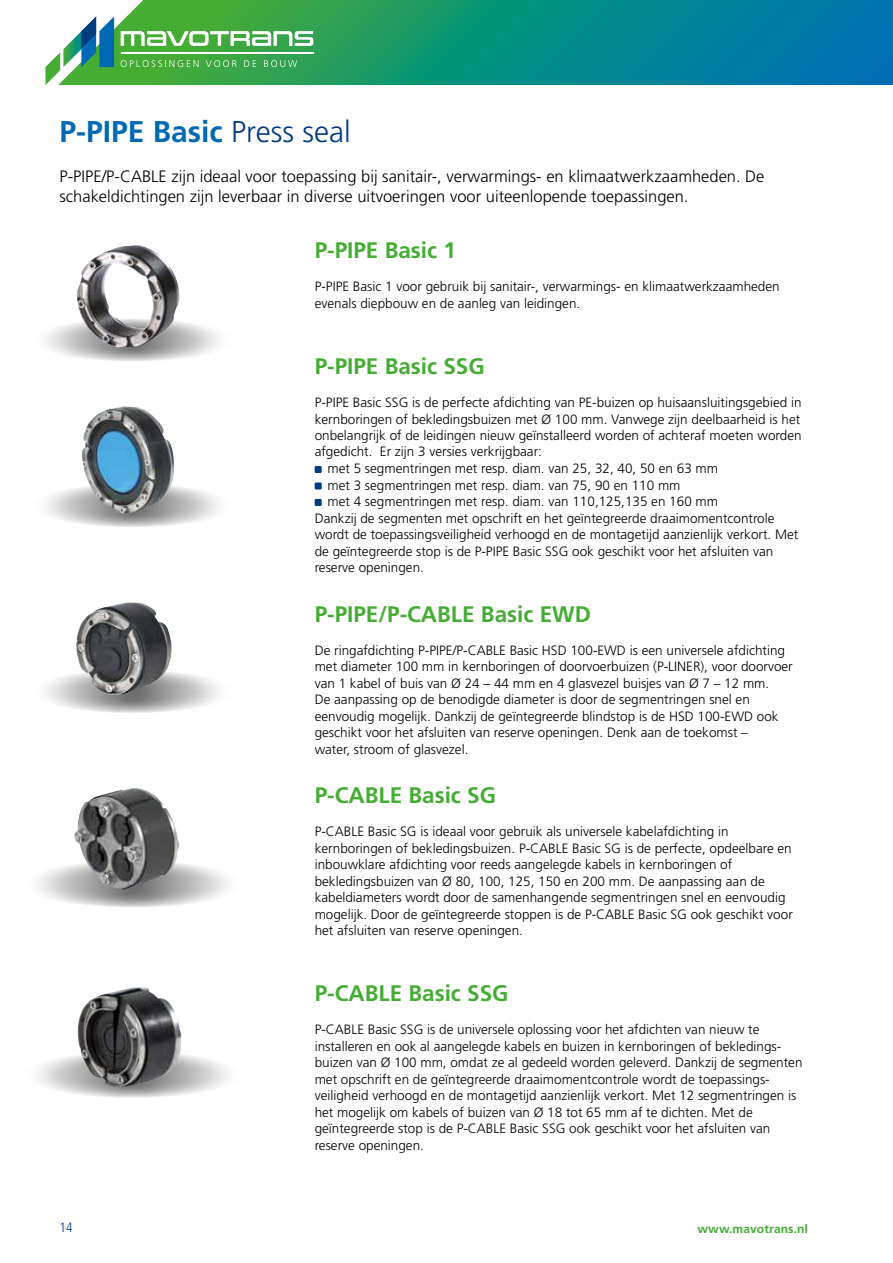
<style>
.page{position:relative;width:893px;height:1263px;background:#fff}
.page>*{position:absolute;margin:0;border:0;box-sizing:border-box;transform-origin:0 0}
.t1{font:700 30px "Frutiger LT Std";color:#0069b4}
.t2{font:700 22.5px "Frutiger LT Std";color:#45ac34}
.t3{font:300 16.5px/19.5px "Frutiger LT Std";color:#000}
.t4{font:300 13.5px/16.5px "Frutiger LT Std";color:#000}
.t5{font:300 condensed 13.5px "Frutiger LT Std";color:#023b7e}
.t6{font:700 12px "Frutiger LT Std";letter-spacing:.01em;color:#45ac34}
.s1{font-weight:300;color:#023b7e}
</style>
<div class="page">
<svg style="left:114px;top:0;width:779px;height:85px;background:#138f7b"></svg>
<svg style="left:45px;top:16px;width:69px;height:69px"></svg>
<svg style="left:121px;top:31px;width:192px;height:15px"></svg>
<hr style="left:121px;top:52px;width:192px;height:2px;background:#fff">
<svg style="left:121px;top:60px;width:77px;height:7px"></svg>
<svg style="left:206px;top:60px;width:31px;height:7px"></svg>
<svg style="left:244px;top:60px;width:12px;height:7px"></svg>
<svg style="left:264px;top:60px;width:33px;height:7px"></svg>
<svg style="left:31px;top:319px;width:203px;height:42px"></svg>
<svg style="left:31px;top:484px;width:203px;height:43px"></svg>
<svg style="left:31px;top:670px;width:203px;height:43px"></svg>
<svg style="left:23px;top:861px;width:219px;height:46px"></svg>
<svg style="left:23px;top:1052px;width:219px;height:46px"></svg>
<img style="left:76px;top:602px;width:96px;height:93px">
<img style="left:82px;top:406px;width:92px;height:108px">
<img style="left:74px;top:788px;width:106px;height:101px">
<img style="left:78px;top:987px;width:104px;height:100px">
<img style="left:76px;top:245px;width:104px;height:103px">
<div style="left:315px;top:466px;width:7px;height:7px;background:#023b7e"></div>
<div style="left:315px;top:482px;width:7px;height:7px;background:#023b7e"></div>
<div style="left:315px;top:499px;width:7px;height:7px;background:#023b7e"></div>
<h1 class="t1" style="left:60px;top:114px;width:293px">P-PIPE Basic <span class="s1">Press seal</span></h1>
<p class="t3" style="left:60px;top:167px;width:706px">P-PIPE/P-CABLE zijn ideaal voor toepassing bij sanitair-, verwarmings- en klimaatwerkzaamheden. De schakeldichtingen zijn leverbaar in diverse uitvoeringen voor uiteenlopende toepassingen.</p>
<h2 class="t2" style="left:315px;top:237px;width:143px">P-PIPE Basic 1</h2>
<p class="t4" style="left:315px;top:279px;width:467px">P-PIPE Basic 1 voor gebruik bij sanitair-, verwarmings- en klimaatwerkzaamheden evenals diepbouw en de aanleg van leidingen.</p>
<h2 class="t2" style="left:315px;top:353px;width:172px">P-PIPE Basic SSG</h2>
<p class="t4" style="left:315px;top:394px;width:488px">P-PIPE Basic SSG is de perfecte afdichting van PE-buizen op huisaansluitingsgebied in</p>
<p class="t4" style="left:315px;top:411px;width:487px">kernboringen of bekledingsbuizen met Ø 100 mm. Vanwege zijn deelbaarheid is het</p>
<p class="t4" style="left:315px;top:427px;width:488px">onbelangrijk of de leidingen nieuw geïnstalleerd worden of achteraf moeten worden</p>
<p class="t4" style="left:315px;top:444px;width:229px">afgedicht. Er zijn 3 versies verkrijgbaar:</p>
<p class="t4" style="left:327px;top:460px;width:392px">met 5 segmentringen met resp. diam. van 25, 32, 40, 50 en 63 mm</p>
<p class="t4" style="left:327px;top:477px;width:355px">met 3 segmentringen met resp. diam. van 75, 90 en 110 mm</p>
<p class="t4" style="left:327px;top:493px;width:392px">met 4 segmentringen met resp. diam. van 110,125,135 en 160 mm</p>
<p class="t4" style="left:315px;top:510px;width:461px">Dankzij de segmenten met opschrift en het geïntegreerde draaimomentcontrole</p>
<p class="t4" style="left:315px;top:526px;width:485px">wordt de toepassingsveiligheid verhoogd en de montagetijd aanzienlijk verkort. Met</p>
<p class="t4" style="left:315px;top:543px;width:460px">de geïntegreerde stop is de P-PIPE Basic SSG ook geschikt voor het afsluiten van</p>
<p class="t4" style="left:315px;top:559px;width:111px">reserve openingen.</p>
<h2 class="t2" style="left:315px;top:600px;width:278px">P-PIPE/P-CABLE Basic EWD</h2>
<p class="t4" style="left:315px;top:642px;width:480px">De ringafdichting P-PIPE/P-CABLE Basic HSD 100-EWD is een universele afdichting met diameter 100 mm in kernboringen of doorvoerbuizen (P-LINER), voor doorvoer van 1 kabel of buis van Ø 24 – 44 mm en 4 glasvezel buisjes van Ø 7 – 12 mm.<br>De aanpassing op de benodigde diameter is door de segmentringen snel en eenvoudig mogelijk. Dankzij de geïntegreerde blindstop is de HSD 100-EWD ook geschikt voor het afsluiten van reserve openingen. Denk aan de toekomst –<br>water, stroom of glasvezel.</p>
<h2 class="t2" style="left:315px;top:782px;width:183px">P-CABLE Basic SG</h2>
<p class="t4" style="left:315px;top:823px;width:480px">P-CABLE Basic SG is ideaal voor gebruik als universele kabelafdichting in kernboringen of bekledingsbuizen. P-CABLE Basic SG is de perfecte, opdeelbare en inbouwklare afdichting voor reeds aangelegde kabels in kernboringen of bekledingsbuizen van Ø 80, 100, 125, 150 en 200 mm. De aanpassing aan de kabeldiameters wordt door de samenhangende segmentringen snel en eenvoudig mogelijk. Door de geïntegreerde stoppen is de P-CABLE Basic SG ook geschikt voor het afsluiten van reserve openingen.</p>
<h2 class="t2" style="left:315px;top:980px;width:195px">P-CABLE Basic SSG</h2>
<p class="t4" style="left:315px;top:1021px;width:489px">P-CABLE Basic SSG is de universele oplossing voor het afdichten van nieuw te installeren en ook al aangelegde kabels en buizen in kernboringen of bekledings&shy;buizen van Ø 100 mm, omdat ze al gedeeld worden geleverd. Dankzij de segmenten met opschrift en de geïntegreerde draaimomentcontrole wordt de toepassings&shy;veiligheid verhoogd en de montagetijd aanzienlijk verkort. Met 12 segmentringen is het mogelijk om kabels of buizen van Ø 18 tot 65 mm af te dichten. Met de geïntegreerde stop is de P-CABLE Basic SSG ook geschikt voor het afsluiten van reserve openingen.</p>
<p class="t5" style="left:60px;top:1220px;width:15px">14</p>
<p class="t6" style="left:697px;top:1222px;width:112px">www.mavotrans.nl</p>
</div>
